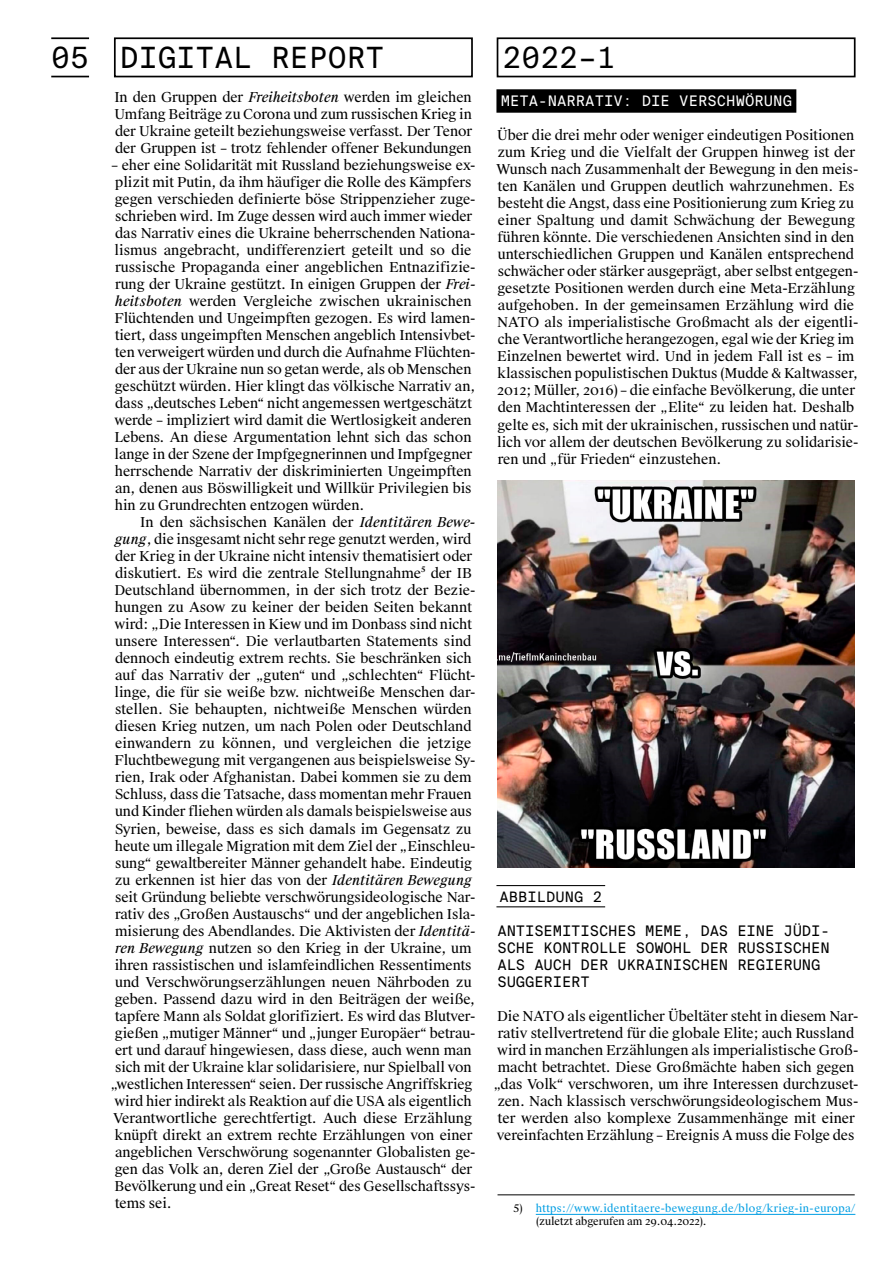
<style>
.page{position:relative;width:893px;height:1263px;background:#fff}
.page>*{position:absolute;margin:0;border:0;box-sizing:border-box;transform-origin:0 0}
.t1{font:29.25px "Suisse Intl Mono";color:#000}
.t2{font:14.55px/17px "Suisse Intl Mono";letter-spacing:-.01em;color:#000}
.t3{font:14.55px "Suisse Intl Mono";color:#fff}
.t4{font:14.4px "Suisse Intl Mono";color:#000}
.t5{font:13.65px/17px "Suisse Works";letter-spacing:-.005em;color:#000}
.t6{font:10.5px/12.8px "Suisse Works";letter-spacing:.03em;color:#009ee3}
.s1{font-style:italic}
.s2{color:#000}
</style>
<div class="page">
<div style="left:496px;top:89px;width:300px;height:24px;background:#000"></div>
<div style="left:114px;top:37px;width:359px;height:40px;border:2px solid #000"></div>
<div style="left:497px;top:37px;width:358px;height:40px;border:2px solid #000"></div>
<hr style="left:51px;top:37px;width:38px;height:2px;background:#000">
<hr style="left:51px;top:76px;width:38px;height:1px;background:#000">
<hr style="left:497px;top:1194px;width:358px;height:1px;background:#000">
<hr style="left:536px;top:1214px;width:319px;height:1px;background:#009ee3">
<hr style="left:496px;top:885px;width:109px;height:1px;background:#000">
<hr style="left:496px;top:906px;width:109px;height:1px;background:#000">
<img style="left:497px;top:480px;width:358px;height:387px">
<h1 class="t1" style="left:51px;top:41px;width:335px">05 DIGITAL REPORT</h1>
<h1 class="t1" style="left:503px;top:41px;width:115px">2022–1</h1>
<p class="t5" style="left:114px;top:89px;width:360px;text-align:justify">In den Gruppen der <span class="s1">Freiheitsboten</span> werden im gleichen Umfang Beiträge zu Corona und zum russischen Krieg in der Ukraine geteilt beziehungsweise verfasst. Der Tenor der Gruppen ist – trotz fehlender offener Bekundungen</p>
<p class="t5" style="left:111px;top:157px;width:366px">– eher eine Solidarität mit Russland beziehungsweise ex&shy;plizit mit Putin, da ihm häufiger die Rolle des Kämpfers gegen verschieden definierte böse Strippenzieher zuge&shy;schrieben wird. Im Zuge dessen wird auch immer wieder das Narrativ eines die Ukraine beherrschenden Nationa&shy;lismus angebracht, undifferenziert geteilt und so die russische Propaganda einer angeblichen Entnazifizie&shy;rung der Ukraine gestützt. In einigen Gruppen der <span class="s1">Frei&shy;heitsboten</span> werden Vergleiche zwischen ukrainischen Flüchtenden und Ungeimpften gezogen. Es wird lamen&shy;tiert, dass ungeimpften Menschen angeblich Intensivbet&shy;ten verweigert würden und durch die Aufnahme Flüchten&shy;der aus der Ukraine nun so getan werde, als ob Menschen geschützt würden. Hier klingt das völkische Narrativ an, dass „deutsches Leben“ nicht angemessen wertgeschätzt werde – impliziert wird damit die Wertlosigkeit anderen Lebens. An diese Argumentation lehnt sich das schon lange in der Szene der Impfgegnerinnen und Impfgegner herrschende Narrativ der diskriminierten Ungeimpften an, denen aus Böswilligkeit und Willkür Privilegien bis hin zu Grundrechten entzogen würden.</p>
<p class="t5" style="left:140px;top:514px;width:336px">In den sächsischen Kanälen der <span class="s1">Identitären Bewe-</span></p>
<p class="t5" style="left:115px;top:531px;width:358px"><span class="s1">gung</span>, die insgesamt nicht sehr rege genutzt werden, wird</p>
<p class="t5" style="left:115px;top:548px;width:359px">der Krieg in der Ukraine nicht intensiv thematisiert oder</p>
<p class="t5" style="left:115px;top:565px;width:358px">diskutiert. Es wird die zentrale Stellungnahme5 der IB</p>
<p class="t5" style="left:114px;top:582px;width:363px">Deutschland übernommen, in der sich trotz der Bezie-</p>
<p class="t5" style="left:115px;top:599px;width:359px">hungen zu Asow zu keiner der beiden Seiten bekannt</p>
<p class="t5" style="left:114px;top:616px;width:359px">wird: „Die Interessen in Kiew und im Donbass sind nicht</p>
<p class="t5" style="left:115px;top:633px;width:358px">unsere Interessen“. Die verlautbarten Statements sind</p>
<p class="t5" style="left:115px;top:650px;width:358px">dennoch eindeutig extrem rechts. Sie beschränken sich</p>
<p class="t5" style="left:115px;top:667px;width:362px">auf das Narrativ der „guten“ und „schlechten“ Flücht-</p>
<p class="t5" style="left:115px;top:684px;width:363px">linge, die für sie weiße bzw. nichtweiße Menschen dar-</p>
<p class="t5" style="left:115px;top:701px;width:358px">stellen. Sie behaupten, nichtweiße Menschen würden</p>
<p class="t5" style="left:115px;top:718px;width:358px">diesen Krieg nutzen, um nach Polen oder Deutschland</p>
<p class="t5" style="left:115px;top:735px;width:358px">einwandern zu können, und vergleichen die jetzige</p>
<p class="t5" style="left:114px;top:752px;width:363px">Fluchtbewegung mit vergangenen aus beispielsweise Sy-</p>
<p class="t5" style="left:115px;top:769px;width:358px">rien, Irak oder Afghanistan. Dabei kommen sie zu dem</p>
<p class="t5" style="left:115px;top:786px;width:358px">Schluss, dass die Tatsache, dass momentan mehr Frauen</p>
<p class="t5" style="left:115px;top:803px;width:358px">und Kinder fliehen würden als damals beispielsweise aus</p>
<p class="t5" style="left:115px;top:820px;width:358px">Syrien, beweise, dass es sich damals im Gegensatz zu</p>
<p class="t5" style="left:115px;top:837px;width:362px">heute um illegale Migration mit dem Ziel der „Einschleu-</p>
<p class="t5" style="left:115px;top:854px;width:359px">sung“ gewaltbereiter Männer gehandelt habe. Eindeutig</p>
<p class="t5" style="left:115px;top:871px;width:359px">zu erkennen ist hier das von der <span class="s1">Identitären Bewegung</span></p>
<p class="t5" style="left:115px;top:888px;width:362px">seit Gründung beliebte verschwörungsideologische Nar-</p>
<p class="t5" style="left:115px;top:905px;width:362px">rativ des „Großen Austauschs“ und der angeblichen Isla-</p>
<p class="t5" style="left:115px;top:922px;width:362px">misierung des Abendlandes. Die Aktivisten der <span class="s1">Identitä-</span></p>
<p class="t5" style="left:115px;top:939px;width:358px"><span class="s1">ren Bewegung</span> nutzen so den Krieg in der Ukraine, um</p>
<p class="t5" style="left:115px;top:956px;width:358px">ihren rassistischen und islamfeindlichen Ressentiments</p>
<p class="t5" style="left:115px;top:973px;width:358px">und Verschwörungserzählungen neuen Nährboden zu</p>
<p class="t5" style="left:115px;top:990px;width:362px">geben. Passend dazu wird in den Beiträgen der weiße,</p>
<p class="t5" style="left:115px;top:1007px;width:362px">tapfere Mann als Soldat glorifiziert. Es wird das Blutver-</p>
<p class="t5" style="left:115px;top:1024px;width:362px">gießen „mutiger Männer“ und „junger Europäer“ betrau-</p>
<p class="t5" style="left:115px;top:1041px;width:358px">ert und darauf hingewiesen, dass diese, auch wenn man</p>
<p class="t5" style="left:115px;top:1059px;width:358px">sich mit der Ukraine klar solidarisiere, nur Spielball von</p>
<p class="t5" style="left:111px;top:1076px;width:363px">„westlichen Interessen“ seien. Der russische Angriffskrieg</p>
<p class="t5" style="left:114px;top:1093px;width:359px">wird hier indirekt als Reaktion auf die USA als eigentlich</p>
<p class="t5" style="left:113px;top:1110px;width:361px">Verantwortliche gerechtfertigt. Auch diese Erzählung</p>
<p class="t5" style="left:115px;top:1127px;width:359px">knüpft direkt an extrem rechte Erzählungen von einer</p>
<p class="t5" style="left:115px;top:1144px;width:362px">angeblichen Verschwörung sogenannter Globalisten ge-</p>
<p class="t5" style="left:115px;top:1161px;width:359px">gen das Volk an, deren Ziel der „Große Austausch“ der</p>
<p class="t5" style="left:114px;top:1178px;width:363px">Bevölkerung und ein „Great Reset“ des Gesellschaftssys-</p>
<p class="t5" style="left:115px;top:1195px;width:58px">tems sei.</p>
<p class="t3" style="left:501px;top:93px;width:293px">META-NARRATIV: DIE VERSCHWÖRUNG</p>
<p class="t5" style="left:496px;top:127px;width:364px">Über die drei mehr oder weniger eindeutigen Positionen zum Krieg und die Vielfalt der Gruppen hinweg ist der Wunsch nach Zusammenhalt der Bewegung in den meis&shy;ten Kanälen und Gruppen deutlich wahrzunehmen. Es besteht die Angst, dass eine Positionierung zum Krieg zu einer Spaltung und damit Schwächung der Bewegung führen könnte. Die verschiedenen Ansichten sind in den unterschiedlichen Gruppen und Kanälen entsprechend schwächer oder stärker ausgeprägt, aber selbst entgegen&shy;gesetzte Positionen werden durch eine Meta-Erzählung aufgehoben. In der gemeinsamen Erzählung wird die NATO als imperialistische Großmacht als der eigentli&shy;che Verantwortliche herangezogen, egal wie der Krieg im Einzelnen bewertet wird. Und in jedem Fall ist es – im klassischen populistischen Duktus (Mudde &amp; Kaltwasser, 2012; Müller, 2016) – die einfache Bevölkerung, die unter den Machtinteressen der „Elite“ zu leiden hat. Deshalb gelte es, sich mit der ukrainischen, russischen und natür&shy;lich vor allem der deutschen Bevölkerung zu solidarisie&shy;ren und „für Frieden“ einzustehen.</p>
<p class="t4" style="left:500px;top:888px;width:104px">ABBILDUNG 2</p>
<p class="t2" style="left:497px;top:922px;width:334px">ANTISEMITISCHES MEME, DAS EINE JÜDI-<br>SCHE KONTROLLE SOWOHL DER RUSSISCHEN<br>ALS AUCH DER UKRAINISCHEN REGIERUNG<br>SUGGERIERT</p>
<p class="t5" style="left:493px;top:1007px;width:366px;text-align:center">Die NATO als eigentlicher Übeltäter steht in diesem Nar&shy;rativ stellvertretend für die globale Elite; auch Russland wird in manchen Erzählungen als imperialistische Groß&shy;macht betrachtet. Diese Großmächte haben sich gegen „das Volk“ verschworen, um ihre Interessen durchzuset&shy;zen. Nach klassisch verschwörungsideologischem Mus&shy;ter werden also komplexe Zusammenhänge mit einer vereinfachten Erzählung – Ereignis A muss die Folge des</p>
<p class="t6" style="left:536px;top:1202px;width:321px;text-indent:-23px"><span class="s2">5)</span> https://www.identitaere-bewegung.de/blog/krieg-in-europa/ <span class="s2">(zuletzt abgerufen am 29.04.2022).</span></p>
</div>
